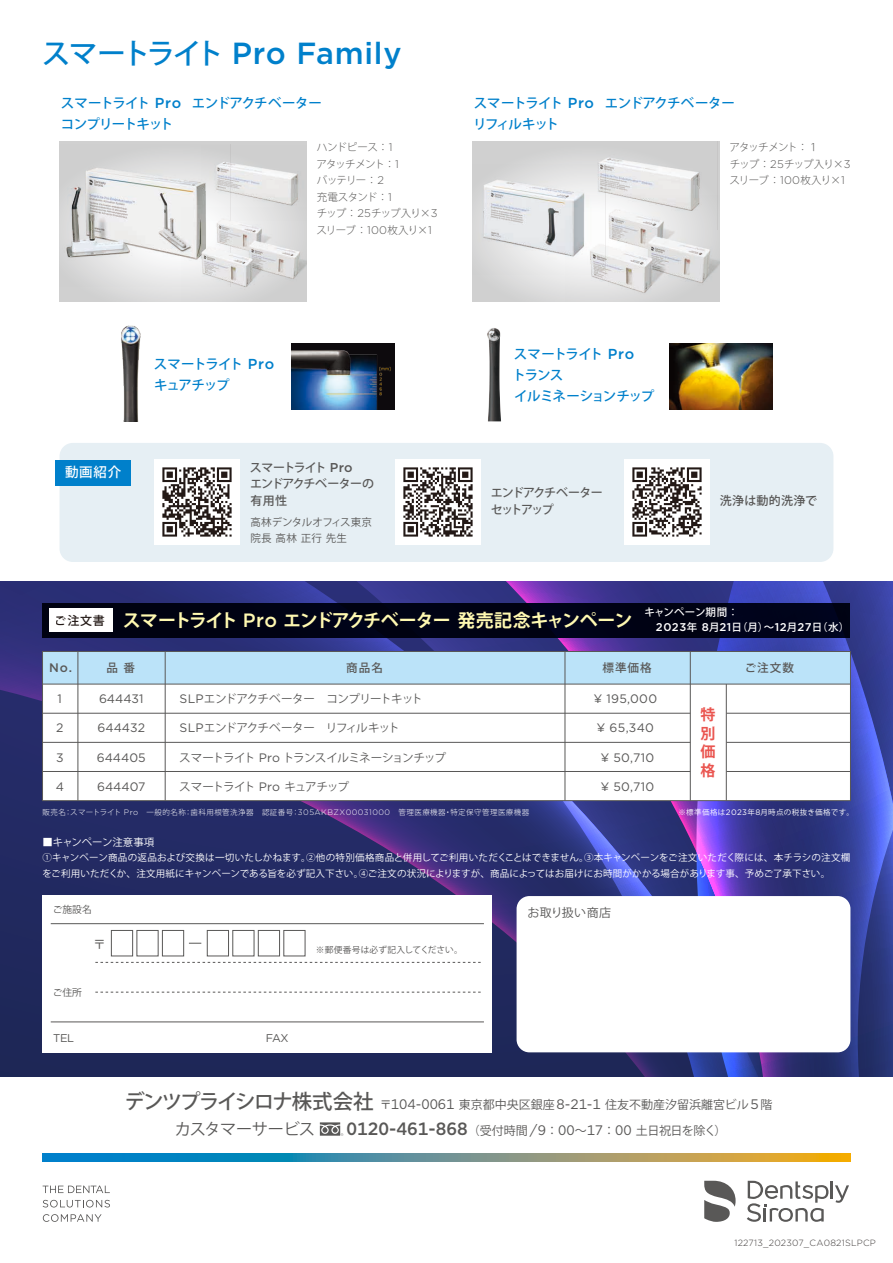
<style>
.page{position:relative;width:893px;height:1263px;background:#fff}
.page>*{position:absolute;margin:0;border:0;box-sizing:border-box;transform-origin:0 0}
.t1{font:500 30.45px "Gotham";letter-spacing:.025em;color:#0080cb}
.t2{font:700 18px "Koz Go Pr 6 N";letter-spacing:-.055em;color:#fff9b1}
.t3{font:16.2px "Koz Go Pro";letter-spacing:-.035em;color:#595857}
.t4{font:700 15px/18.6px "Koz Go Pr 6 N";color:#ea5550;text-align:justify}
.t5{font:500 13.5px/21px "Koz Go Pr 6 N";letter-spacing:-.065em;color:#0080cb}
.t6{font:500 13.5px/21px "Koz Go Pr 6 N";letter-spacing:-.09em;color:#0080cb}
.t7{font:500 13.5px "Koz Go Pr 6 N";color:#fff}
.t8{font:12.75px "Koz Go Pro";color:#595857}
.t9{font:500 12.45px "Gotham";color:#595857}
.t10{font:12.3px "Gotham";letter-spacing:.025em;color:#595857}
.t11{font:12px "Koz Go Pro";color:#595857}
.t12{font:12px "Koz Go Pro";letter-spacing:-.04em;color:#595857}
.t13{font:500 12px/16.5px "Koz Go Pr 6 N";letter-spacing:-.055em;color:#595857}
.t14{font:500 12px/16.5px "Koz Go Pr 6 N";letter-spacing:-.105em;color:#595857}
.t15{font:500 12px "Koz Go Pr 6 N";letter-spacing:.025em;color:#595857}
.t16{font:12px "Koz Go Pro";letter-spacing:.03em;color:#595857}
.t17{font:500 12px "Koz Go Pr 6 N";color:#231916}
.t18{font:11.55px "Koz Go Pr 6 N";letter-spacing:-.065em;color:#595857}
.t19{font:11.55px "Koz Go Pr 6 N";letter-spacing:-.085em;color:#595857}
.t20{font:500 11.55px "Koz Go Pr 6 N";letter-spacing:.09em;color:#595857}
.t21{font:11.25px "Gotham";letter-spacing:-.035em;color:#595857}
.t22{font:300 10.5px/16.5px "Koz Go Pr 6 N";letter-spacing:-.07em;color:#595857}
.t23{font:500 10.5px/15px "Koz Go Pr 6 N";color:#fff}
.t24{font:10.5px/16.5px "Koz Go Pr 6 N";letter-spacing:.015em;color:#595857}
.t25{font:10.35px "Koz Go Pro";letter-spacing:-.01em;color:#fff}
.t26{font:9.75px "Koz Go Pro";color:#595857}
.t27{font:9.6px/16px "Koz Go Pro";letter-spacing:.01em;color:#fff}
.t28{font:300 9px "Gotham";letter-spacing:.025em;color:#3f3b3a}
.t29{font:8.7px "Koz Go Pro";letter-spacing:.03em;color:#595857}
.t30{font:300 7.5px "Koz Go Pr 6 N";letter-spacing:.06em;color:#fff}
.t31{font:7.5px "Koz Go Pr 6 N";letter-spacing:.055em;color:#fff}
.s1{font-family:"Koz Go Pr 6 N";font-size:28.5px}
.s2{font-family:"Gotham";font-size:14.4px}
.s3{font-family:"Gotham";font-size:11.1px}
.s4{font-family:"Gotham";font-size:12.9px}
.s5{font-family:"Gotham";font-weight:500;font-size:19.2px}
.s6{font-family:"Gotham";font-size:11.25px}
.s7{font-family:"Gotham";font-size:12.3px}
.s8{font-family:"Gotham";font-size:7.95px}
.s9{font-weight:500;font-size:20.4px}
.s10{font-family:"Gotham";font-size:13.8px}
.s11{font-family:"Gotham";font-weight:500;font-size:17.7px}
</style>
<div class="page">
<svg style="left:0;top:581px;width:893px;height:495px;background:#31347c"></svg>
<svg style="left:43px;top:1185px;width:67px;height:8px"></svg>
<svg style="left:43px;top:1200px;width:67px;height:7px"></svg>
<svg style="left:43px;top:1214px;width:59px;height:8px"></svg>
<svg style="left:43px;top:1153px;width:807px;height:8px;background:#699388"></svg>
<svg style="left:747px;top:1181px;width:102px;height:41px"></svg>
<svg style="left:704px;top:1181px;width:32px;height:41px"></svg>
<svg style="left:320px;top:1122px;width:23px;height:14px"></svg>
<div style="left:517px;top:896px;width:333px;height:156px;background:#fff;border-radius:13px"></div>
<div style="left:43px;top:603px;width:807px;height:34px;background:#000214"></div>
<div style="left:49px;top:608px;width:64px;height:24px;background:#fff"></div>
<div style="left:43px;top:684px;width:807px;height:117px;background:#fff"></div>
<div style="left:43px;top:651px;width:807px;height:33px;background:#bbe3f9"></div>
<div style="left:42px;top:651px;width:809px;height:150px;border:1px solid #595857"></div>
<hr style="left:43px;top:684px;width:807px;height:1px;background:#595857">
<hr style="left:165px;top:651px;width:1px;height:150px;background:#595857">
<hr style="left:78px;top:651px;width:1px;height:150px;background:#595857">
<hr style="left:565px;top:651px;width:1px;height:150px;background:#595857">
<hr style="left:690px;top:651px;width:1px;height:150px;background:#595857">
<hr style="left:726px;top:684px;width:1px;height:117px;background:#595857">
<hr style="left:43px;top:742px;width:647px;height:1px;background:#595857">
<hr style="left:43px;top:713px;width:647px;height:1px;background:#595857">
<hr style="left:726px;top:742px;width:124px;height:1px;background:#595857">
<hr style="left:726px;top:713px;width:124px;height:1px;background:#595857">
<hr style="left:43px;top:771px;width:647px;height:1px;background:#595857">
<hr style="left:726px;top:771px;width:124px;height:1px;background:#595857">
<div style="left:43px;top:895px;width:449px;height:157px;background:#fff"></div>
<hr style="left:51px;top:923px;width:433px;height:1px;background:#595857">
<svg style="left:95px;top:962px;width:386px;height:1px"></svg>
<svg style="left:95px;top:992px;width:386px;height:1px"></svg>
<hr style="left:51px;top:1022px;width:433px;height:1px;background:#595857">
<div style="left:111px;top:930px;width:22px;height:26px;border:1px solid #595857"></div>
<div style="left:162px;top:930px;width:22px;height:26px;border:1px solid #595857"></div>
<div style="left:207px;top:930px;width:22px;height:26px;border:1px solid #595857"></div>
<div style="left:258px;top:930px;width:22px;height:26px;border:1px solid #595857"></div>
<svg style="left:189px;top:943px;width:12px;height:1px"></svg>
<svg style="left:60px;top:142px;width:246px;height:160px;background:#d5d5d5"></svg>
<img style="left:230px;top:145px;width:76px;height:62px">
<img style="left:60px;top:145px;width:170px;height:142px">
<img style="left:182px;top:207px;width:124px;height:95px">
<svg style="left:472px;top:142px;width:247px;height:160px;background:#d4d5d5"></svg>
<img style="left:581px;top:142px;width:136px;height:53px">
<img style="left:565px;top:195px;width:154px;height:107px">
<img style="left:472px;top:164px;width:133px;height:111px">
<img style="left:670px;top:343px;width:103px;height:66px">
<img style="left:487px;top:328px;width:14px;height:93px">
<img style="left:121px;top:325px;width:20px;height:96px">
<img style="left:291px;top:343px;width:104px;height:66px">
<div style="left:60px;top:443px;width:773px;height:119px;background:#e6eff4;border-radius:13px"></div>
<img style="left:155px;top:460px;width:85px;height:85px">
<img style="left:396px;top:460px;width:85px;height:85px">
<img style="left:624px;top:460px;width:85px;height:85px">
<div style="left:55px;top:460px;width:75px;height:25px;background:#0080cb"></div>
<h1 class="t1" style="left:42px;top:33px;width:361px"><span class="s1">スマートライト</span> Pro Family</h1>
<h3 class="t5" style="left:61px;top:93px;width:277px">スマートライト <span class="s2">Pro</span> エンドアクチベーター　コンプリートキット</h3>
<p class="t22" style="left:316px;top:139px;width:123px">ハンドピース‥<span class="s3">1<br></span>アタッチメント‥<span class="s3">1<br></span>バッテリー‥<span class="s3">2<br></span>充電スタンド‥<span class="s3">1<br></span>チップ‥<span class="s3">25</span>チップ入り×<span class="s3">3</span>スリーブ‥<span class="s3">100</span>枚入り×<span class="s3">1</span></p>
<h3 class="t5" style="left:473px;top:93px;width:277px">スマートライト <span class="s2">Pro</span> エンドアクチベーター　リフィルキット</h3>
<p class="t22" style="left:729px;top:139px;width:123px">アタッチメント‥１<br>チップ‥<span class="s3">25</span>チップ入り×<span class="s3">3</span>スリーブ‥<span class="s3">100</span>枚入り×<span class="s3">1</span></p>
<h3 class="t7" style="left:65px;top:465px;width:58px">動画紹介</h3>
<h3 class="t6" style="left:154px;top:354px;width:122px">スマートライト <span class="s2">Pro</span>キュアチップ</h3>
<p class="t13" style="left:250px;top:459px;width:126px">スマートライト <span class="s4">Pro<br></span>エンドアクチベーターの有用性</p>
<p class="t24" style="left:250px;top:514px;width:123px">高林デンタルオフィス東京院長高林正行先生</p>
<h3 class="t5" style="left:513px;top:344px;width:143px">スマートライト <span class="s2">Pro<br></span>トランス<br>イルミネーションチップ</h3>
<p class="t14" style="left:491px;top:485px;width:113px">エンドアクチベーターセットアップ</p>
<p class="t15" style="left:720px;top:494px;width:99px">洗浄は動的洗浄で</p>
<h2 class="t2" style="left:123px;top:610px;width:511px">スマートライト <span class="s5">Pro</span> エンドアクチベーター発売記念キャンペーン</h2>
<p class="t23" style="left:656px;top:605px;width:195px;text-indent:-11px">キャンペーン期間‥<br><span class="s6">2023</span>年 <span class="s6">8</span>月<span class="s6">21</span>日（月）～<span class="s6">12</span>月<span class="s6">27</span>日（水）</p>
<p class="t17" style="left:55px;top:613px;width:52px">ご注文書</p>
<p class="t9" style="left:49px;top:660px;width:25px">No.</p>
<p class="t20" style="left:106px;top:662px;width:30px">品番</p>
<p class="t20" style="left:346px;top:662px;width:38px">商品名</p>
<p class="t20" style="left:602px;top:662px;width:51px">標準価格</p>
<p class="t20" style="left:745px;top:662px;width:51px">ご注文数</p>
<p class="t10" style="left:99px;top:691px;width:46px">644431</p>
<p class="t10" style="left:98px;top:720px;width:49px">644432</p>
<p class="t10" style="left:97px;top:749px;width:50px">644405</p>
<p class="t10" style="left:97px;top:778px;width:50px">644407</p>
<p class="t18" style="left:180px;top:693px;width:245px"><span class="s7">SLP</span>エンドアクチベーター　コンプリートキット</p>
<p class="t18" style="left:180px;top:722px;width:222px"><span class="s7">SLP</span>エンドアクチベーター　リフィルキット</p>
<p class="t18" style="left:179px;top:751px;width:268px">スマートライト <span class="s7">Pro</span> トランスイルミネーションチップ</p>
<p class="t19" style="left:179px;top:780px;width:171px">スマートライト <span class="s7">Pro</span> キュアチップ</p>
<p class="t10" style="left:594px;top:691px;width:65px">¥ 195,000</p>
<p class="t10" style="left:597px;top:720px;width:59px">¥ 65,340</p>
<p class="t10" style="left:601px;top:749px;width:55px">¥ 50,710</p>
<p class="t10" style="left:601px;top:778px;width:55px">¥ 50,710</p>
<p class="t10" style="left:58px;top:691px;width:6px">1</p>
<p class="t10" style="left:56px;top:720px;width:9px">2</p>
<p class="t10" style="left:56px;top:749px;width:9px">3</p>
<p class="t10" style="left:56px;top:778px;width:10px">4</p>
<h3 class="t4" style="left:700px;top:705px;width:16px">特別価格</h3>
<p class="t30" style="left:43px;top:808px;width:488px">販売名：スマートライト <span class="s8">Pro</span>　一般的名称：歯科用根管洗浄器　認証番号：<span class="s8">305AKBZX00031000</span>　管理医療機器・特定保守管理医療機器</p>
<p class="t31" style="left:678px;top:808px;width:177px">※標準価格は<span class="s8">2023</span>年<span class="s8">8</span>月時点の税抜き価格です。</p>
<p class="t25" style="left:43px;top:835px;width:113px">■キャンペーン注意事項</p>
<p class="t27" style="left:42px;top:850px;width:810px">①キャンペーン商品の返品および交換は一切いたしかねます。②他の特別価格商品と併用してご利用いただくことはできません。③本キャンペーンをご注文いただく際には、本チラシの注文欄をご利用いただくか、注文用紙にキャンペーンである旨を必ず記入下さい。④ご注文の状況によりますが、商品によってはお届けにお時間がかかる場合があります事、予めご了承下さい。</p>
<p class="t16" style="left:527px;top:905px;width:85px">お取り扱い商店</p>
<p class="t26" style="left:53px;top:903px;width:40px">ご施設名</p>
<h3 class="t8" style="left:93px;top:936px;width:14px">〒</h3>
<p class="t26" style="left:53px;top:986px;width:31px">ご住所</p>
<p class="t21" style="left:53px;top:1031px;width:22px">TEL</p>
<p class="t21" style="left:266px;top:1031px;width:24px">FAX</p>
<p class="t29" style="left:316px;top:944px;width:148px">※郵便番号は必ず記入してください。</p>
<p class="t11" style="left:124px;top:1097px;width:649px"><span class="s9">デンツプライシロナ株式会社</span> 〒<span class="s10">104-0061</span> 東京都中央区銀座<span class="s10">8-21-1</span> 住友不動産汐留浜離宮ビル<span class="s10">5</span>階</p>
<h3 class="t3" style="left:175px;top:1118px;width:142px">カスタマーサービス</h3>
<p class="t12" style="left:347px;top:1123px;width:381px"><span class="s11">0120-461-868</span>（受付時間<span class="s10">/9</span>：<span class="s10">00</span>～<span class="s10">17</span>：<span class="s10">00</span> 土日祝日を除く）</p>
<p class="t28" style="left:734px;top:1237px;width:143px">122713_202307_CA0821SLPCP</p>
</div>
